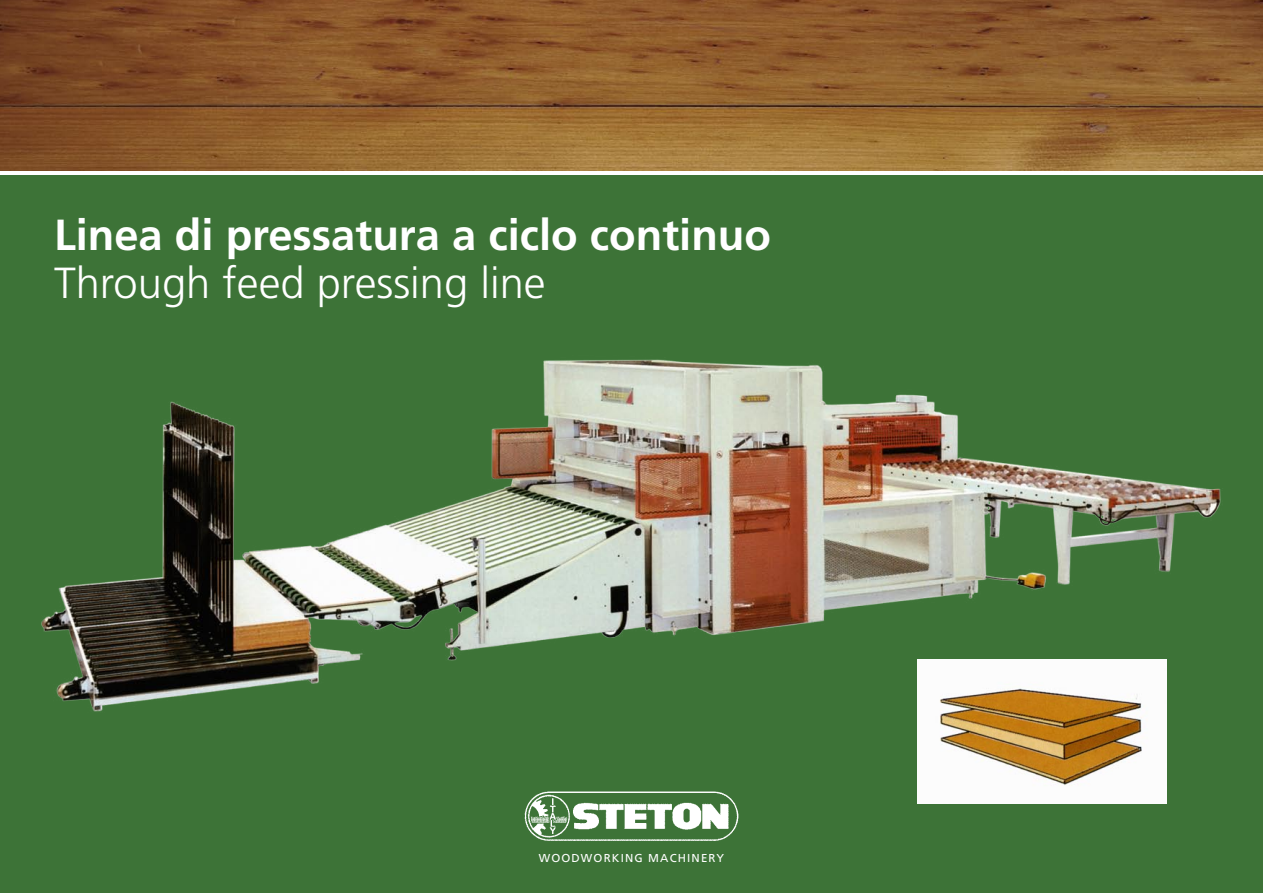
<style>
.page{position:relative;width:1263px;height:893px;background:#3d7337}
.page>*{position:absolute;margin:0;border:0;box-sizing:border-box;transform-origin:0 0}
.t1{font:700 43.5px "Frutiger";color:#fff}
.t2{font:300 43.5px "Frutiger";color:#fff}
.t3{font:11.55px "Frutiger";letter-spacing:.1em;color:#fff}
</style>
<div class="page">
<svg style="left:0;top:170px;width:1263px;height:4px;background:#e7dcce"></svg>
<img style="left:524px;top:791px;width:215px;height:50px">
<img style="left:41px;top:359px;width:1180px;height:353px">
<img style="left:0;top:0;width:1263px;height:170px">
<img style="left:917px;top:659px;width:250px;height:145px">
<p class="t1" style="left:54px;top:209px;width:719px">Linea di pressatura a ciclo continuo</p>
<p class="t2" style="left:54px;top:258px;width:493px">Through feed pressing line</p>
<p class="t3" style="left:539px;top:851px;width:187px">WOODWORKING MACHINERY</p>
</div>
